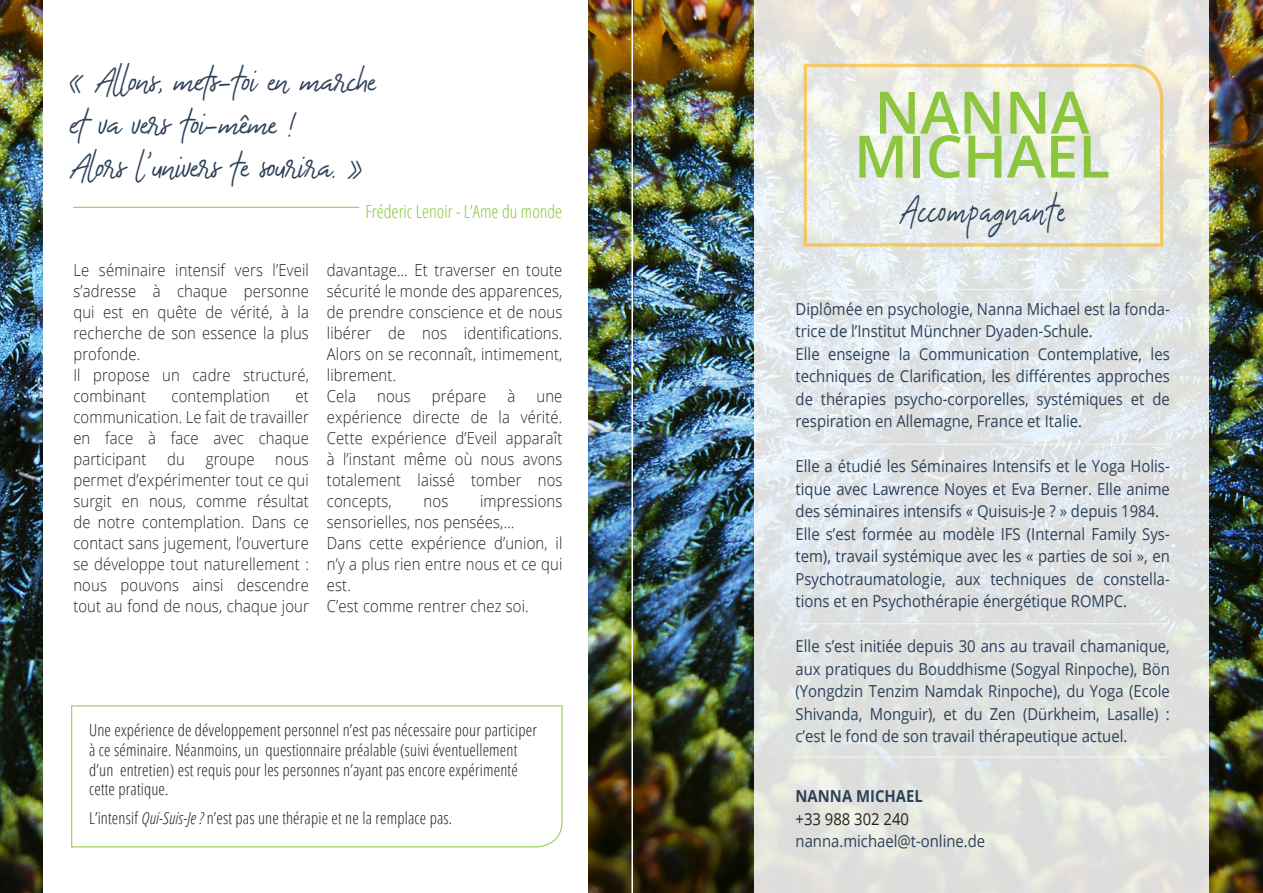
<style>
.page{position:relative;width:1263px;height:893px;background:#fff}
.page>*{position:absolute;margin:0;border:0;box-sizing:border-box;transform-origin:0 0}
.t1{font:600 58.5px "Open Sans";color:#8bc63e}
.t2{font:41.1px "The Bouquet List";letter-spacing:.04em;color:#2d4159;scale:.8 1}
.t3{font:36px "The Bouquet List";letter-spacing:-.01em;color:#2d4159}
.t4{font:300 condensed 18px "Open Sans";color:#8bc63e}
.t5{font:300 16.5px/21px "Open Sans";letter-spacing:.01em;color:#231f20;text-align:justify;scale:.9 1}
.t6{font:16.5px/22.5px "Open Sans";color:#2d4159;text-align:justify;scale:.9 1}
.t7{font:300 condensed 16.5px/19.8px "Open Sans";letter-spacing:.01em;color:#231f20}
.t8{font:700 16.5px "Open Sans";color:#2d4159;scale:.9 1}
.t9{font:16.5px "Open Sans";color:#231f20;scale:.9 1}
.s1{font-style:italic}
</style>
<div class="page">
<img style="left:589px;top:0;width:674px;height:893px">
<svg style="left:755px;top:0;width:454px;height:893px;background:#e2e4e3"></svg>
<svg style="left:802px;top:62px;width:363px;height:186px;background:#eaeae2"></svg>
<hr style="left:795px;top:444px;width:375px;height:1px;background:#fff">
<hr style="left:796px;top:623px;width:374px;height:1px;background:#fff">
<hr style="left:795px;top:289px;width:374px;height:1px;background:#fff">
<hr style="left:795px;top:756px;width:375px;height:2px;background:#fff">
<hr style="left:73px;top:207px;width:286px;height:1px;background:#8bc63e">
<svg style="left:71px;top:705px;width:492px;height:143px"></svg>
<img style="left:0;top:0;width:43px;height:893px">
<hr style="left:631px;top:0;width:2px;height:893px;background:#fff">
<p class="t3" style="left:69px;top:57px;width:308px">« Allons, mets-toi en marche</p>
<p class="t3" style="left:69px;top:101px;width:227px">et va vers toi-même !</p>
<p class="t3" style="left:69px;top:144px;width:294px">Alors l’univers te sourira. »</p>
<p class="t4" style="left:365px;top:199px;width:198px">Fréderic Lenoir - L’Ame du monde</p>
<p class="t5" style="left:73px;top:259px;width:263px">Le séminaire intensif vers l’Eveil s’adresse à chaque personne qui est en quête de vérité, à la recherche de son essence la plus profonde.</p>
<p class="t5" style="left:73px;top:364px;width:263px">Il propose un cadre structuré, combinant</p>
<p class="t5" style="left:172px;top:385px;width:111px">contemplation</p>
<p class="t5" style="left:73px;top:385px;width:263px;text-indent:222px">et communication. Le fait de travailler en face à face avec chaque participant</p>
<p class="t5" style="left:167px;top:448px;width:21px">du</p>
<p class="t5" style="left:206px;top:448px;width:56px">groupe</p>
<p class="t5" style="left:73px;top:448px;width:263px;text-indent:202px">nous permet d’expérimenter tout ce qui surgit en nous, comme résultat de notre contemplation. Dans ce contact sans jugement, l’ouverture se développe tout naturellement : nous pouvons ainsi descendre tout au fond de nous, chaque jour</p>
<p class="t5" style="left:327px;top:259px;width:263px">davantage… Et traverser en toute sécurité le monde des apparences, de prendre conscience et de nous libérer de nos identifications.<br>Alors on se reconnaît, intimement, librement.</p>
<p class="t5" style="left:327px;top:385px;width:34px">Cela</p>
<p class="t5" style="left:377px;top:385px;width:39px">nous</p>
<p class="t5" style="left:432px;top:385px;width:62px">prépare</p>
<p class="t5" style="left:507px;top:385px;width:10px">à</p>
<p class="t5" style="left:327px;top:385px;width:263px;text-indent:210px">une expérience directe de la vérité.<br>Cette expérience d’Eveil apparaît à l’instant même où nous avons totalement laissé tomber nos concepts,</p>
<p class="t5" style="left:327px;top:490px;width:263px;text-indent:153px">impressions sensorielles, nos pensées,…</p>
<p class="t5" style="left:327px;top:532px;width:263px">Dans cette expérience d’union, il n’y a plus rien entre nous et ce qui est.</p>
<p class="t5" style="left:327px;top:595px;width:226px">C’est comme rentrer chez soi.</p>
<p class="t5" style="left:424px;top:490px;width:29px">nos</p>
<p class="t7" style="left:89px;top:719px;width:449px">Une expérience de développement personnel n’est pas nécessaire pour participer à ce séminaire. Néanmoins, un questionnaire préalable (suivi éventuellement d’un entretien) est requis pour les personnes n’ayant pas encore expérimenté cette pratique.</p>
<p class="t7" style="left:89px;top:808px;width:365px">L’intensif <span class="s1">Qui-Suis-Je ?</span> n’est pas une thérapie et ne la remplace pas.</p>
<p class="t1" style="left:874px;top:72px;width:216px">NANNA</p>
<p class="t1" style="left:854px;top:116px;width:258px">MICHAEL</p>
<p class="t2" style="left:899px;top:183px;width:208px">Accompagnante</p>
<p class="t6" style="left:795px;top:297px;width:417px">Diplômée en psychologie, Nanna Michael est la fonda&shy;trice de l’Institut Münchner Dyaden-Schule.</p>
<p class="t6" style="left:795px;top:342px;width:417px">Elle enseigne la Communication Contemplative, les techniques de Clarification, les différentes approches de thérapies psycho-corporelles, systémiques et de respiration en Allemagne, France et Italie.</p>
<p class="t6" style="left:795px;top:454px;width:417px">Elle a étudié les Séminaires Intensifs et le Yoga Holis&shy;tique avec Lawrence Noyes et Eva Berner. Elle anime des séminaires intensifs « Quisuis-Je ? » depuis 1984.</p>
<p class="t6" style="left:795px;top:522px;width:417px">Elle s’est formée au modèle IFS (Internal Family Sys&shy;tem), travail systémique avec les « parties de soi », en Psychotraumatologie, aux techniques de constella&shy;tions et en Psychothérapie énergétique ROMPC.</p>
<p class="t6" style="left:795px;top:634px;width:417px">Elle s’est initiée depuis 30 ans au travail chamanique, aux pratiques du Bouddhisme (Sogyal Rinpoche), Bön (Yongdzin Tenzim Namdak Rinpoche), du Yoga (Ecole Shivanda, Monguir), et du Zen (Dürkheim, Lasalle) : c’est le fond de son travail thérapeutique actuel.</p>
<p class="t8" style="left:795px;top:784px;width:143px">NANNA MICHAEL</p>
<p class="t9" style="left:795px;top:807px;width:128px">+33 988 302 240</p>
<p class="t6" style="left:795px;top:829px;width:212px">nanna.michael@t-online.de</p>
</div>
